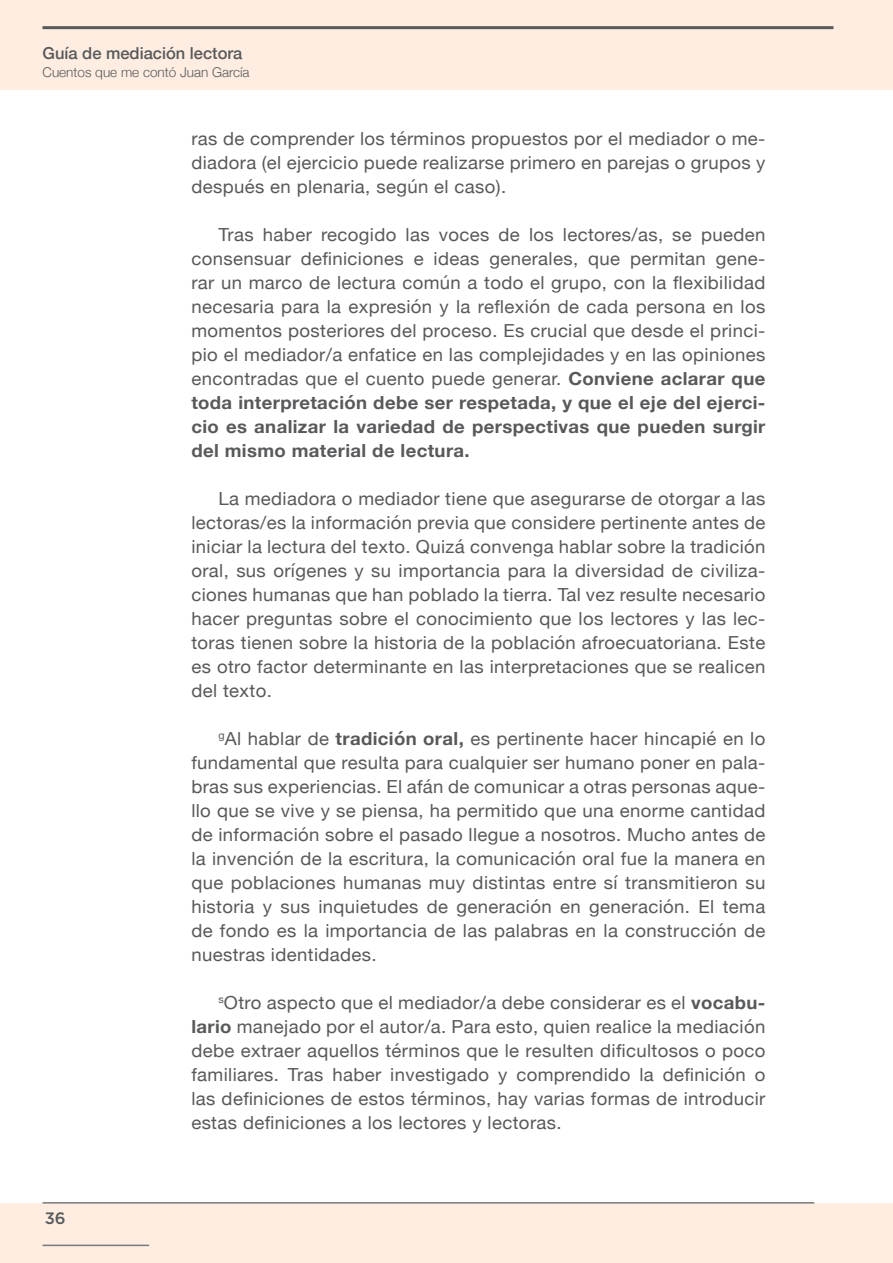
<style>
.page{position:relative;width:893px;height:1263px;background:#fff}
.page>*{position:absolute;margin:0;border:0;box-sizing:border-box;transform-origin:0 0}
.t1{font:18px/24px "Helvetica Neue";letter-spacing:.02em;color:#58595b;text-align:justify}
.t2{font:500 16.5px "Helvetica Neue";color:#58595b}
.t3{font:500 16.5px "Gotham";color:#58595b}
.t4{font:300 13.5px "Helvetica Neue";color:#58595b}
.s1{font-weight:700}
</style>
<div class="page">
<div style="left:0;top:0;width:893px;height:89px;background:#feede0"></div>
<div style="left:0;top:1203px;width:893px;height:60px;background:#feede0"></div>
<hr style="left:43px;top:1202px;width:771px;height:1px;background:#797a7d">
<hr style="left:43px;top:1244px;width:106px;height:2px;background:#797a7d">
<hr style="left:43px;top:26px;width:790px;height:3px;background:#58595b">
<p class="t2" style="left:43px;top:40px;width:201px">Guía de mediación lectora</p>
<p class="t4" style="left:43px;top:62px;width:209px">Cuentos que me contó Juan García</p>
<p class="t3" style="left:45px;top:1207px;width:23px">36</p>
<p class="t1" style="left:191px;top:127px;width:576px">ras de comprender los términos propuestos por el mediador o me&shy;diadora (el ejercicio puede realizarse primero en parejas o grupos y después en plenaria, según el caso).</p>
<p class="t1" style="left:191px;top:223px;width:576px;text-indent:27px">Tras haber recogido las voces de los lectores/as, se pueden consensuar definiciones e ideas generales, que permitan gene&shy;rar un marco de lectura común a todo el grupo, con la flexibilidad necesaria para la expresión y la reflexión de cada persona en los momentos posteriores del proceso. Es crucial que desde el princi&shy;pio el mediador/a enfatice en las complejidades y en las opiniones encontradas que el cuento puede generar. <span class="s1">Conviene aclarar que toda interpretación debe ser respetada, y que el eje del ejerci&shy;cio es analizar la variedad de perspectivas que pueden surgir del mismo material de lectura.</span></p>
<p class="t1" style="left:191px;top:487px;width:576px;text-indent:27px">La mediadora o mediador tiene que asegurarse de otorgar a las lectoras/es la información previa que considere pertinente antes de iniciar la lectura del texto. Quizá convenga hablar sobre la tradición oral, sus orígenes y su importancia para la diversidad de civiliza&shy;ciones humanas que han poblado la tierra. Tal vez resulte necesario hacer preguntas sobre el conocimiento que los lectores y las lec&shy;toras tienen sobre la historia de la población afroecuatoriana. Este es otro factor determinante en las interpretaciones que se realicen del texto.</p>
<p class="t1" style="left:191px;top:727px;width:576px;text-indent:27px"><sup>g</sup>Al hablar de <span class="s1">tradición oral,</span> es pertinente hacer hincapié en lo fundamental que resulta para cualquier ser humano poner en pala&shy;bras sus experiencias. El afán de comunicar a otras personas aque&shy;llo que se vive y se piensa, ha permitido que una enorme cantidad de información sobre el pasado llegue a nosotros. Mucho antes de la invención de la escritura, la comunicación oral fue la manera en que poblaciones humanas muy distintas entre sí transmitieron su historia y sus inquietudes de generación en generación. El tema de fondo es la importancia de las palabras en la construcción de nuestras identidades.</p>
<p class="t1" style="left:191px;top:991px;width:576px;text-indent:27px"><sup>s</sup>Otro aspecto que el mediador/a debe considerar es el <span class="s1">vocabu&shy;lario</span> manejado por el autor/a. Para esto, quien realice la mediación debe extraer aquellos términos que le resulten dificultosos o poco familiares. Tras haber investigado y comprendido la definición o las definiciones de estos términos, hay varias formas de introducir estas definiciones a los lectores y lectoras.</p>
</div>
